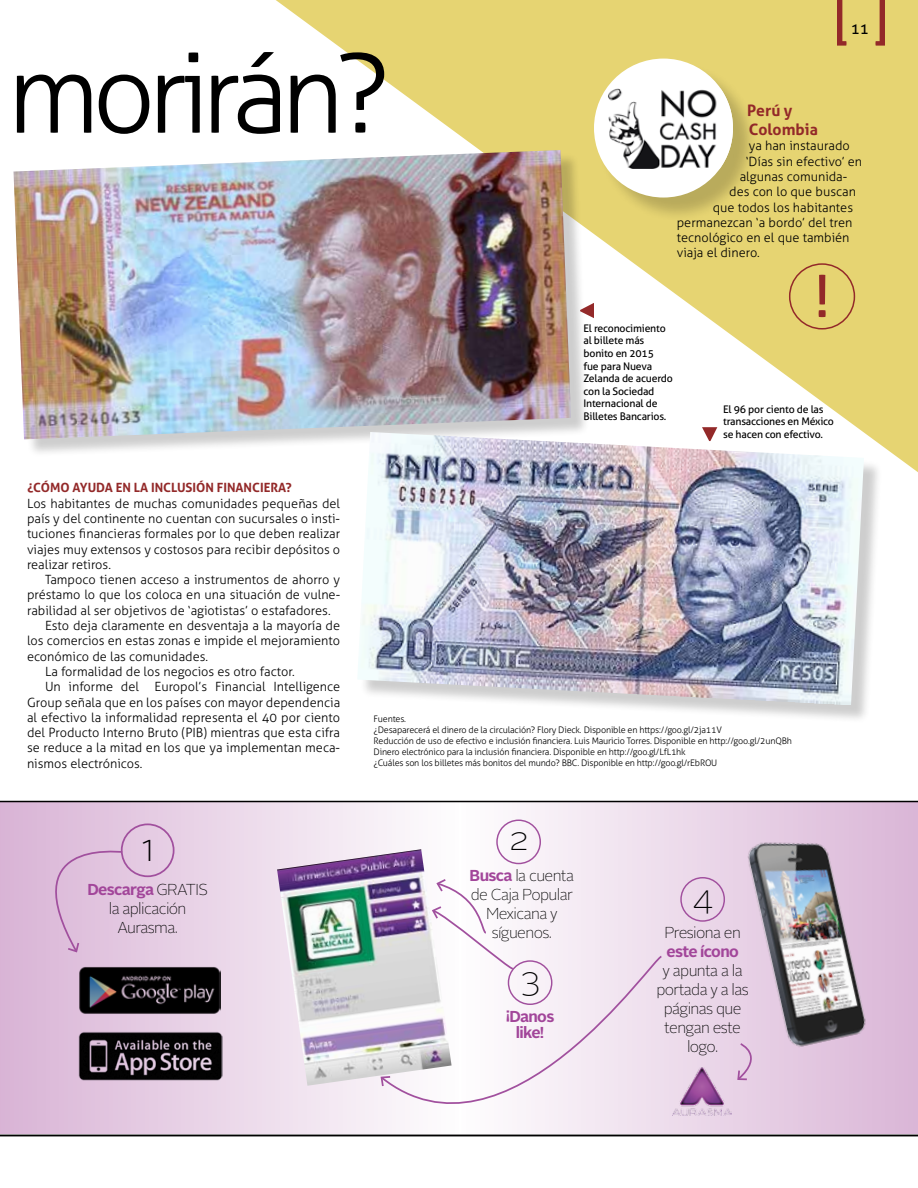
<style>
.page{position:relative;width:918px;height:1188px;background:#fff}
.page>*{position:absolute;margin:0;border:0;box-sizing:border-box;transform-origin:0 0}
.t1{font:300 111px "Aller";letter-spacing:-.07em;color:#000}
.t2{font:100 39.75px "Alright Sans";color:#000}
.t3{font:100 33.15px "Alright Sans";color:#000}
.t4{font:100 15.9px/19px "Alright Sans";letter-spacing:-.04em;color:#000;text-align:center}
.t5{font:700 15.9px/16px "Alright Sans";letter-spacing:-.04em;color:#a2469a;text-align:center}
.t6{font:700 15.75px/18.9px "Aller";color:#932929}
.t7{font:15px "Aller";color:#000}
.t8{font:300 12.75px/15.3px "Aller";color:#000;text-align:justify}
.t9{font:700 12.75px "Aller";color:#932929}
.t10{font:10.5px/12.6px "Aller";letter-spacing:-.02em;color:#000}
.t11{font:300 9px/10.8px "Aller";letter-spacing:-.02em;color:#000}
.s1{font-weight:700;color:#a2469a}
</style>
<div class="page">
<svg style="left:276px;top:0;width:642px;height:472px;fill:#e6d472"></svg>
<div style="left:0;top:802px;width:459px;height:332px;background:linear-gradient(to right,#d9b3d5,#fefdfe)"></div>
<div style="left:461px;top:802px;width:457px;height:332px;background:linear-gradient(to right,#fdfcfd,#dab6d7)"></div>
<img style="left:696px;top:814px;width:222px;height:251px">
<img style="left:277px;top:849px;width:175px;height:237px">
<div style="left:121px;top:824px;width:54px;height:53px;border:2px solid #a1509e;border-radius:50%"></div>
<div style="left:496px;top:820px;width:45px;height:44px;border:1px solid #a1509e;border-radius:50%"></div>
<div style="left:680px;top:877px;width:45px;height:45px;border:1px solid #a1509e;border-radius:50%"></div>
<img style="left:78px;top:1031px;width:145px;height:50px">
<img style="left:673px;top:1065px;width:58px;height:51px">
<img style="left:78px;top:966px;width:143px;height:49px">
<svg style="left:14px;top:840px;width:110px;height:114px;background:#dcbbd9"></svg>
<svg style="left:379px;top:955px;width:284px;height:182px"></svg>
<svg style="left:380px;top:1075px;width:12px;height:13px"></svg>
<svg style="left:736px;top:1042px;width:29px;height:40px"></svg>
<svg style="left:431px;top:877px;width:84px;height:93px"></svg>
<hr style="left:0;top:1135px;width:918px;height:1px;background:#000">
<svg style="left:837px;top:0;width:10px;height:46px"></svg>
<svg style="left:875px;top:0;width:10px;height:46px"></svg>
<hr style="left:0;top:801px;width:918px;height:1px;background:#000">
<div style="left:16px;top:153px;width:573px;height:305px;background:#000;opacity:.2"></div>
<img style="left:14px;top:150px;width:557px;height:289px">
<div style="left:360px;top:435px;width:522px;height:289px;background:#000;opacity:.2"></div>
<img style="left:357px;top:432px;width:507px;height:273px">
<svg style="left:580px;top:303px;width:14px;height:15px"></svg>
<svg style="left:702px;top:427px;width:15px;height:14px"></svg>
<div style="left:597px;top:62px;width:161px;height:161px;background:#000;opacity:.2"></div>
<div style="left:594px;top:59px;width:139px;height:139px;background:#fff;border-radius:50%"></div>
<img style="left:608px;top:88px;width:125px;height:81px">
<svg style="left:819px;top:275px;width:7px;height:42px"></svg>
<div style="left:789px;top:263px;width:66px;height:67px;border:2px solid #932929;border-radius:50%"></div>
<h1 class="t1" style="left:7px;top:26px;width:384px">morirán?</h1>
<p class="t7" style="left:851px;top:19px;width:20px">11</p>
<p class="t6" style="left:747px;top:101px;width:72px">Perú y<br>Colombia</p>
<p class="t8" style="left:749px;top:138px;width:102px">ya han instaurado</p>
<p class="t8" style="left:746px;top:153px;width:118px">‘Días sin efectivo’ en</p>
<p class="t8" style="left:740px;top:169px;width:109px">algunas comunida-</p>
<p class="t8" style="left:729px;top:184px;width:128px">des con lo que buscan</p>
<p class="t8" style="left:713px;top:199px;width:142px">que todos los habitantes</p>
<p class="t8" style="left:677px;top:215px;width:177px">permanezcan ‘a bordo’ del tren</p>
<p class="t8" style="left:677px;top:230px;width:174px">tecnológico en el que también</p>
<p class="t8" style="left:677px;top:245px;width:85px">viaja el dinero.</p>
<p class="t10" style="left:584px;top:322px;width:91px">El reconocimiento al billete más bonito en 2015<br>fue para Nueva<br>Zelanda de acuerdo con la Sociedad<br>Internacional de<br>Billetes Bancarios.</p>
<p class="t10" style="left:723px;top:403px;width:112px">El 96 por ciento de las transacciones en México se hacen con efectivo.</p>
<p class="t9" style="left:27px;top:480px;width:266px">¿CÓMO AYUDA EN LA INCLUSIÓN FINANCIERA?</p>
<p class="t8" style="left:27px;top:495px;width:315px">Los habitantes de muchas comunidades pequeñas del país y del continente no cuentan con sucursales o insti&shy;tuciones financieras formales por lo que deben realizar viajes muy extensos y costosos para recibir depósitos o realizar retiros.</p>
<p class="t8" style="left:45px;top:572px;width:297px">Tampoco tienen acceso a instrumentos de ahorro y</p>
<p class="t8" style="left:27px;top:587px;width:315px">préstamo lo que los coloca en una situación de vulne-</p>
<p class="t8" style="left:27px;top:603px;width:305px">rabilidad al ser objetivos de ‘agiotistas’ o estafadores.</p>
<p class="t8" style="left:45px;top:618px;width:297px">Esto deja claramente en desventaja a la mayoría de</p>
<p class="t8" style="left:27px;top:633px;width:315px">los comercios en estas zonas e impide el mejoramiento</p>
<p class="t8" style="left:27px;top:648px;width:183px">económico de las comunidades.</p>
<p class="t8" style="left:45px;top:664px;width:251px">La formalidad de los negocios es otro factor.</p>
<p class="t8" style="left:45px;top:679px;width:297px">Un informe del Europol’s Financial Intelligence</p>
<p class="t8" style="left:27px;top:694px;width:315px">Group señala que en los países con mayor dependencia</p>
<p class="t8" style="left:27px;top:710px;width:315px">al efectivo la informalidad representa el 40 por ciento</p>
<p class="t8" style="left:27px;top:725px;width:315px">del Producto Interno Bruto (PIB) mientras que esta cifra</p>
<p class="t8" style="left:27px;top:740px;width:315px">se reduce a la mitad en los que ya implementan meca-</p>
<p class="t8" style="left:27px;top:756px;width:117px">nismos electrónicos.</p>
<h2 class="t2" style="left:140px;top:820px;width:18px">1</h2>
<p class="t4" style="left:87px;top:880px;width:122px"><span class="s1">Descarga</span> GRATIS la aplicación<br>Aurasma.</p>
<p class="t11" style="left:374px;top:714px;width:420px">Fuentes.<br>¿Desaparecerá el dinero de la circulación? Flory Dieck. Disponible en https://goo.gl/2ja11V<br>Reducción de uso de efectivo e inclusión financiera. Luis Mauricio Torres. Disponible en http://goo.gl/2unQBh Dinero electrónico para la inclusión financiera. Disponible en http://goo.gl/LfL1hk<br>¿Cuáles son los billetes más bonitos del mundo? BBC. Disponible en http://goo.gl/rEbROU</p>
<h3 class="t3" style="left:509px;top:816px;width:21px">2</h3>
<p class="t4" style="left:470px;top:866px;width:106px"><span class="s1">Busca</span> la cuenta de Caja Popular<br>Mexicana y síguenos.</p>
<h3 class="t3" style="left:521px;top:956px;width:20px">3</h3>
<p class="t5" style="left:506px;top:1008px;width:50px">¡Danos like!</p>
<h3 class="t3" style="left:693px;top:874px;width:22px">4</h3>
<p class="t4" style="left:664px;top:924px;width:78px">Presiona en</p>
<p class="t5" style="left:666px;top:944px;width:74px">este ícono</p>
<p class="t4" style="left:656px;top:962px;width:94px">y apunta a la portada y a las páginas que tengan este logo.</p>
</div>
